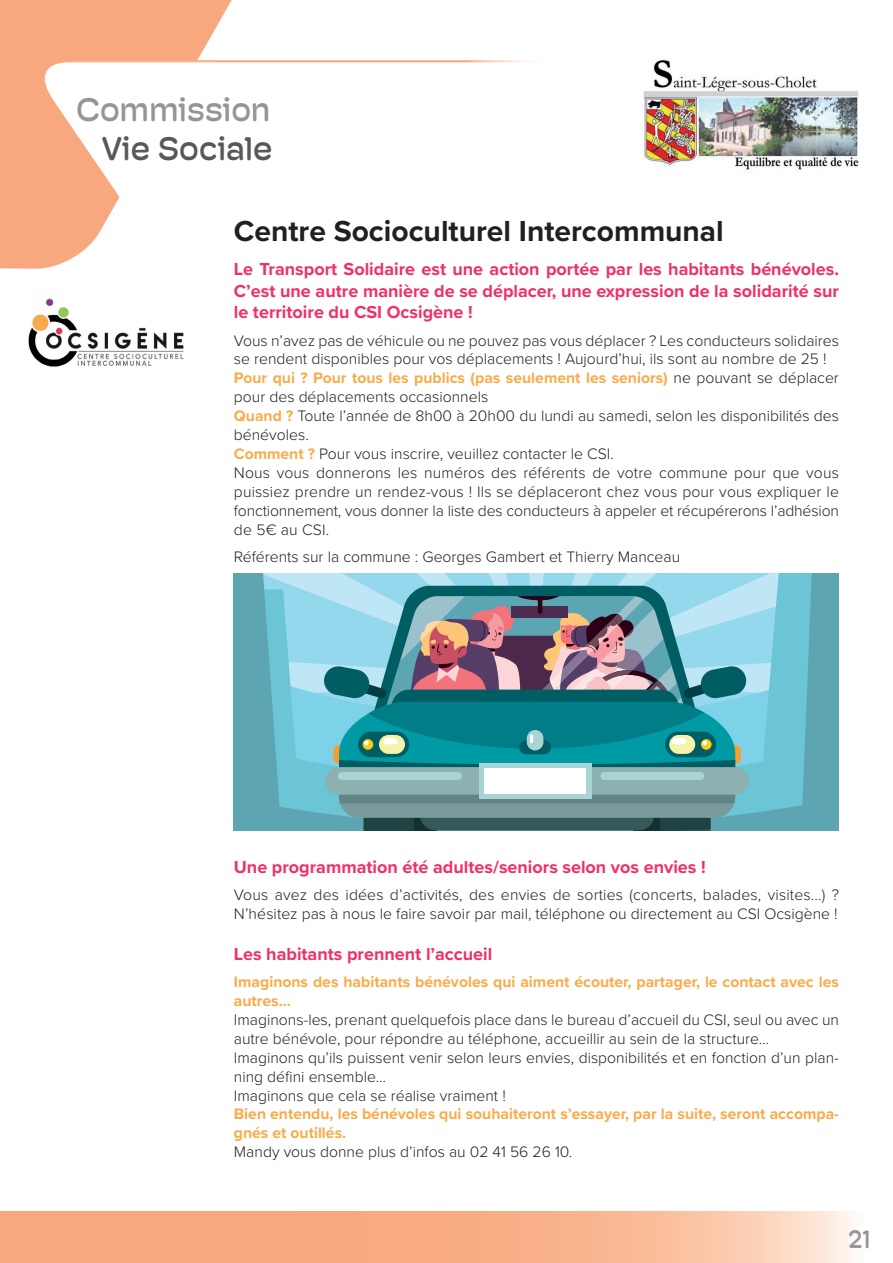
<style>
.page{position:relative;width:893px;height:1263px;background:#fff}
.page>*{position:absolute;margin:0;border:0;box-sizing:border-box;transform-origin:0 0}
.t1{font:500 33px "Hoss Round";color:#939598}
.t2{font:500 33px "Hoss Round";color:#57585a}
.t3{font:700 30px "Proxima Nova";color:#231f20}
.t4{font:500 25.5px "Hoss Round";color:#939598}
.t5{font:700 18px/21.6px "Proxima Nova";color:#ef3165;text-align:justify}
.t6{font:300 15.75px/18.9px "Proxima Nova";color:#231f20}
.t7{font:700 15.75px/18.9px "Proxima Nova";color:#faab4a}
.s1{font-weight:700;color:#faab4a}
</style>
<div class="page">
<img style="left:28px;top:298px;width:156px;height:69px">
<svg style="left:0;top:1212px;width:853px;height:51px"></svg>
<svg style="left:0;top:0;width:270px;height:269px"></svg>
<svg style="left:27px;top:98px;width:188px;height:109px"></svg>
<img style="left:197px;top:60px;width:333px;height:2px">
<img style="left:21px;top:60px;width:176px;height:37px">
<img style="left:27px;top:61px;width:188px;height:37px">
<img style="left:643px;top:91px;width:8px;height:70px">
<img style="left:816px;top:80px;width:43px;height:88px">
<svg style="left:234px;top:573px;width:605px;height:258px"></svg>
<h1 class="t1" style="left:76px;top:90px;width:196px">Commission</h1>
<h1 class="t2" style="left:102px;top:130px;width:172px">Vie Sociale</h1>
<h2 class="t3" style="left:234px;top:208px;width:491px">Centre Socioculturel Intercommunal</h2>
<p class="t5" style="left:234px;top:258px;width:607px">Le Transport Solidaire est une action portée par les habitants bénévoles.<br>C’est une autre manière de se déplacer, une expression de la solidarité sur le territoire du CSI Ocsigène !</p>
<p class="t6" style="left:234px;top:330px;width:607px">Vous n’avez pas de véhicule ou ne pouvez pas vous déplacer ? Les conducteurs solidaires se rendent disponibles pour vos déplacements ! Aujourd’hui, ils sont au nombre de 25 !<br><span class="s1">Pour qui ? Pour tous les publics (pas seulement les seniors)</span> ne pouvant se déplacer pour des déplacements occasionnels<br><span class="s1">Quand ?</span> Toute l’année de 8h00 à 20h00 du lundi au samedi, selon les disponibilités des bénévoles.<br><span class="s1">Comment ?</span> Pour vous inscrire, veuillez contacter le CSI.<br>Nous vous donnerons les numéros des référents de votre commune pour que vous puissiez prendre un rendez-vous ! Ils se déplaceront chez vous pour vous expliquer le fonctionnement, vous donner la liste des conducteurs à appeler et récupérerons l’adhésion de 5€ au CSI.</p>
<p class="t6" style="left:234px;top:546px;width:448px">Référents sur la commune : Georges Gambert et Thierry Manceau</p>
<p class="t5" style="left:234px;top:856px;width:473px">Une programmation été adultes/seniors selon vos envies !</p>
<p class="t6" style="left:234px;top:885px;width:607px">Vous avez des idées d’activités, des envies de sorties (concerts, balades, visites...) ?<br>N’hésitez pas à nous le faire savoir par mail, téléphone ou directement au CSI Ocsigène !</p>
<p class="t5" style="left:234px;top:942px;width:260px">Les habitants prennent l’accueil</p>
<p class="t7" style="left:234px;top:972px;width:607px">Imaginons des habitants bénévoles qui aiment écouter, partager, le contact avec les autres…</p>
<p class="t6" style="left:234px;top:1009px;width:607px">Imaginons-les, prenant quelquefois place dans le bureau d’accueil du CSI, seul ou avec un autre bénévole, pour répondre au téléphone, accueillir au sein de la structure… Imaginons qu’ils puissent venir selon leurs envies, disponibilités et en fonction d’un plan&shy;ning défini ensemble…<br>Imaginons que cela se réalise vraiment !</p>
<p class="t7" style="left:234px;top:1104px;width:607px">Bien entendu, les bénévoles qui souhaiteront s’essayer, par la suite, seront accompa&shy;gnés et outillés.</p>
<p class="t6" style="left:234px;top:1142px;width:340px">Mandy vous donne plus d’infos au 02 41 56 26 10.</p>
<h3 class="t4" style="left:848px;top:1224px;width:24px">21</h3>
</div>
